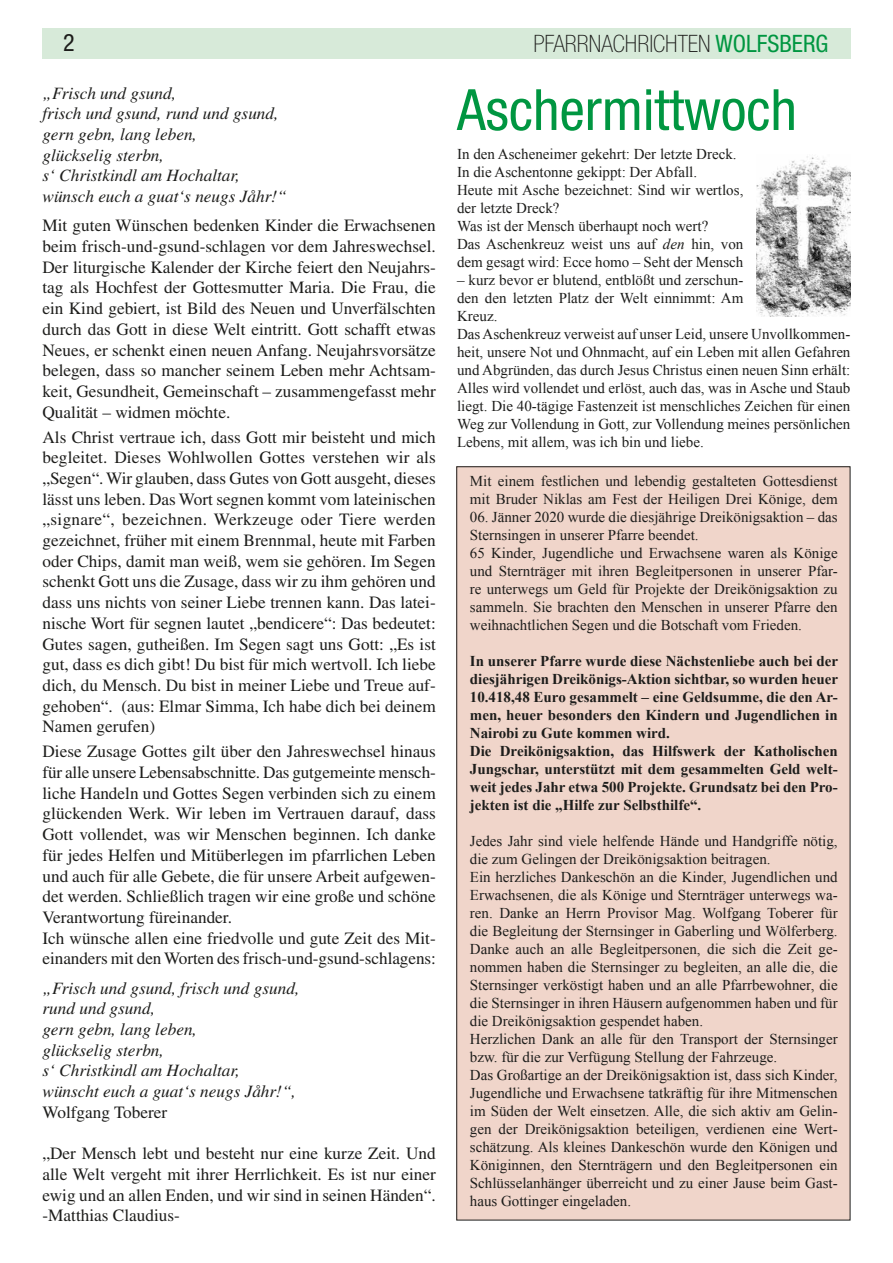
<style>
.page{position:relative;width:893px;height:1263px;background:#fff}
.page>*{position:absolute;margin:0;border:0;box-sizing:border-box;transform-origin:0 0}
.t1{font:condensed 57px "Helvetica Neue";color:#009641}
.t2{font:100 condensed 24px "Helvetica Neue";color:#1d1d1b}
.t3{font:condensed 24px "Helvetica Neue";color:#1d1d1b}
.t4{font:17.25px/20.7px "Times";color:#1d1d1b;text-align:justify}
.t5{font:italic 17.25px/20.7px "Times";color:#1d1d1b}
.t6{font:15px/18px "Times New Roman";color:#1d1d1b}
.t7{font:700 15px/18px "Times New Roman";color:#1d1d1b}
.s1{font-weight:400;color:#009641}
.s2{font-style:italic}
</style>
<div class="page">
<div style="left:457px;top:467px;width:393px;height:753px;background:#f0d5ca"></div>
<div style="left:43px;top:28px;width:808px;height:30px;background:#d7ead9"></div>
<img style="left:756px;top:156px;width:94px;height:160px">
<h2 class="t3" style="left:63px;top:29px;width:13px">2</h2>
<h2 class="t2" style="left:533px;top:30px;width:297px">PFARRNACHRICHTEN <span class="s1">WOLFSBERG</span></h2>
<p class="t5" style="left:43px;top:82px;width:246px">„Frisch und gsund,<br>frisch und gsund, rund und gsund, gern gebn, lang leben,<br>glückselig sterbn,<br>s‘ Christkindl am Hochaltar, wünsch euch a guat‘s neugs Jåhr!“</p>
<p class="t4" style="left:43px;top:215px;width:395px">Mit guten Wünschen bedenken Kinder die Erwachsenen beim frisch-und-gsund-schlagen vor dem Jahreswechsel.<br>Der liturgische Kalender der Kirche feiert den Neujahrs&shy;tag als Hochfest der Gottesmutter Maria. Die Frau, die ein Kind gebiert, ist Bild des Neuen und Unverfälschten durch das Gott in diese Welt eintritt. Gott schafft etwas Neues, er schenkt einen neuen Anfang. Neujahrsvorsätze belegen, dass so mancher seinem Leben mehr Achtsam&shy;keit, Gesundheit, Gemeinschaft – zusammengefasst mehr Qualität – widmen möchte.</p>
<p class="t4" style="left:43px;top:426px;width:395px">Als Christ vertraue ich, dass Gott mir beisteht und mich begleitet. Dieses Wohlwollen Gottes verstehen wir als „Segen“. Wir glauben, dass Gutes von Gott ausgeht, dieses lässt uns leben. Das Wort segnen kommt vom lateinischen „signare“, bezeichnen. Werkzeuge oder Tiere werden gezeichnet, früher mit einem Brennmal, heute mit Farben oder Chips, damit man weiß, wem sie gehören. Im Segen schenkt Gott uns die Zusage, dass wir zu ihm gehören und dass uns nichts von seiner Liebe trennen kann. Das latei&shy;nische Wort für segnen lautet „bendicere“: Das bedeutet:<br>Gutes sagen, gutheißen. Im Segen sagt uns Gott: „Es ist gut, dass es dich gibt! Du bist für mich wertvoll. Ich liebe dich, du Mensch. Du bist in meiner Liebe und Treue auf&shy;gehoben“. (aus: Elmar Simma, Ich habe dich bei deinem Namen gerufen)</p>
<p class="t4" style="left:43px;top:741px;width:395px;text-align:left">Diese Zusage Gottes gilt über den Jahreswechsel hinaus für alle unsere Lebensabschnitte. Das gutgemeinte mensch&shy;liche Handeln und Gottes Segen verbinden sich zu einem glückenden Werk. Wir leben im Vertrauen darauf, dass Gott vollendet, was wir Menschen beginnen. Ich danke für jedes Helfen und Mitüberlegen im pfarrlichen Leben und auch für alle Gebete, die für unsere Arbeit aufgewen&shy;det werden. Schließlich tragen wir eine große und schöne Verantwortung füreinander.<br>Ich wünsche allen eine friedvolle und gute Zeit des Mit&shy;einanders mit den Worten des frisch-und-gsund-schlagens:</p>
<p class="t5" style="left:43px;top:977px;width:258px">„Frisch und gsund, frisch und gsund, rund und gsund,<br>gern gebn, lang leben,<br>glückselig sterbn,<br>s‘ Christkindl am Hochaltar, wünscht euch a guat‘s neugs Jåhr!“,</p>
<p class="t4" style="left:43px;top:1101px;width:126px">Wolfgang Toberer</p>
<p class="t4" style="left:43px;top:1143px;width:395px">„Der Mensch lebt und besteht nur eine kurze Zeit. Und alle Welt vergeht mit ihrer Herrlichkeit. Es ist nur einer ewig und an allen Enden, und wir sind in seinen Händen“. -Matthias Claudius-</p>
<h1 class="t1" style="left:457px;top:77px;width:341px">Aschermittwoch</h1>
<p class="t6" style="left:457px;top:145px;width:288px">In den Ascheneimer gekehrt: Der letzte Dreck.<br>In die Aschentonne gekippt: Der Abfall.<br>Heute mit Asche bezeichnet: Sind wir wertlos, der letzte Dreck?<br>Was ist der Mensch überhaupt noch wert?<br>Das Aschenkreuz weist uns auf <span class="s2">den</span> hin, von dem gesagt wird: Ecce homo – Seht der Mensch</p>
<p class="t6" style="left:457px;top:271px;width:395px">– kurz bevor er blutend, entblößt und zerschun-<br>den den letzten Platz der Welt einnimmt: Am<br>Kreuz.<br>Das Aschenkreuz verweist auf unser Leid, unsere Unvollkommen&shy;heit, unsere Not und Ohnmacht, auf ein Leben mit allen Gefahren und Abgründen, das durch Jesus Christus einen neuen Sinn erhält:<br>Alles wird vollendet und erlöst, auch das, was in Asche und Staub liegt. Die 40-tägige Fastenzeit ist menschliches Zeichen für einen Weg zur Vollendung in Gott, zur Vollendung meines persönlichen Lebens, mit allem, was ich bin und liebe.</p>
<p class="t6" style="left:470px;top:472px;width:369px">Mit einem festlichen und lebendig gestalteten Gottesdienst mit Bruder Niklas am Fest der Heiligen Drei Könige, dem</p>
<p class="t6" style="left:470px;top:508px;width:369px">06. Jänner 2020 wurde die diesjährige Dreikönigsaktion – das Sternsingen in unserer Pfarre beendet.<br>65 Kinder, Jugendliche und Erwachsene waren als Könige und Sternträger mit ihren Begleitpersonen in unserer Pfar&shy;re unterwegs um Geld für Projekte der Dreikönigsaktion zu sammeln. Sie brachten den Menschen in unserer Pfarre den weihnachtlichen Segen und die Botschaft vom Frieden.</p>
<p class="t7" style="left:470px;top:652px;width:370px">In unserer Pfarre wurde diese Nächstenliebe auch bei der diesjährigen Dreikönigs-Aktion sichtbar, so wurden heuer 10.418,48 Euro gesammelt – eine Geldsumme, die den Ar&shy;men, heuer besonders den Kindern und Jugendlichen in Nairobi zu Gute kommen wird.<br>Die Dreikönigsaktion, das Hilfswerk der Katholischen Jungschar, unterstützt mit dem gesammelten Geld welt&shy;weit jedes Jahr etwa 500 Projekte. Grundsatz bei den Pro&shy;jekten ist die „Hilfe zur Selbsthilfe“.</p>
<p class="t6" style="left:470px;top:832px;width:369px">Jedes Jahr sind viele helfende Hände und Handgriffe nötig, die zum Gelingen der Dreikönigsaktion beitragen.<br>Ein herzliches Dankeschön an die Kinder, Jugendlichen und Erwachsenen, die als Könige und Sternträger unterwegs wa&shy;ren. Danke an Herrn Provisor Mag. Wolfgang Toberer für die Begleitung der Sternsinger in Gaberling und Wölferberg.<br>Danke auch an alle Begleitpersonen, die sich die Zeit ge&shy;nommen haben die Sternsinger zu begleiten, an alle die, die Sternsinger verköstigt haben und an alle Pfarrbewohner, die die Sternsinger in ihren Häusern aufgenommen haben und für die Dreikönigsaktion gespendet haben.<br>Herzlichen Dank an alle für den Transport der Sternsinger bzw. für die zur Verfügung Stellung der Fahrzeuge.<br>Das Großartige an der Dreikönigsaktion ist, dass sich Kinder, Jugendliche und Erwachsene tatkräftig für ihre Mitmenschen im Süden der Welt einsetzen. Alle, die sich aktiv am Gelin&shy;gen der Dreikönigsaktion beteiligen, verdienen eine Wert&shy;schätzung. Als kleines Dankeschön wurde den Königen und Königinnen, den Sternträgern und den Begleitpersonen ein Schlüsselanhänger überreicht und zu einer Jause beim Gast&shy;haus Gottinger eingeladen.</p>
</div>
